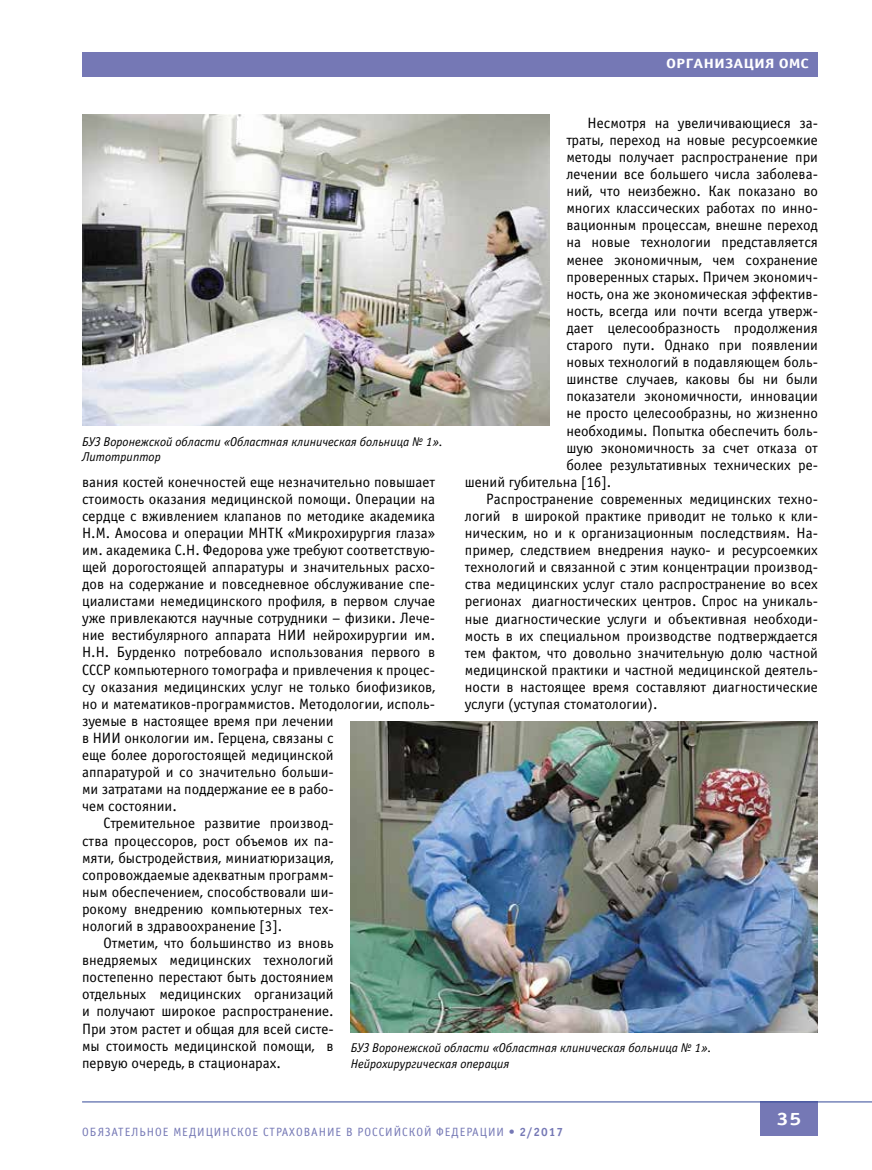
<style>
.page{position:relative;width:872px;height:1170px;background:#fff}
.page>*{position:absolute;margin:0;border:0;box-sizing:border-box;transform-origin:0 0}
.t1{font:700 18px "Officina Sans C";color:#fff;scale:1.25 1}
.t2{font:15px "Officina Sans C";color:#000}
.t3{font:700 13.5px "Officina Sans C";color:#fff;scale:1.25 1}
.t4{font:italic 12.75px/15.3px "Officina Sans C";color:#000}
.t5{font:12px "Officina Sans C";letter-spacing:.08em;color:#7578b5}
.s1{font-weight:700}
</style>
<div class="page">
<div style="left:82px;top:53px;width:736px;height:24px;background:#7578b5"></div>
<div style="left:760px;top:1101px;width:58px;height:34px;background:#7578b5"></div>
<hr style="left:82px;top:1101px;width:790px;height:1px;background:#334897">
<img style="left:82px;top:115px;width:467px;height:310px">
<img style="left:351px;top:721px;width:467px;height:311px">
<p class="t3" style="left:666px;top:56px;width:116px">ОРГАНИЗАЦИЯ ОМС</p>
<p class="t2" style="left:587px;top:115px;width:232px">Несмотря на увеличивающиеся за-</p>
<p class="t2" style="left:566px;top:132px;width:253px">траты, переход на новые ресурсоемкие</p>
<p class="t2" style="left:566px;top:149px;width:253px">методы получает распространение при</p>
<p class="t2" style="left:566px;top:166px;width:253px">лечении все большего числа заболева-</p>
<p class="t2" style="left:566px;top:183px;width:253px">ний, что неизбежно. Как показано во</p>
<p class="t2" style="left:566px;top:200px;width:253px">многих классических работах по инно-</p>
<p class="t2" style="left:566px;top:217px;width:253px">вационным процессам, внешне переход</p>
<p class="t2" style="left:566px;top:234px;width:253px">на новые технологии представляется</p>
<p class="t2" style="left:566px;top:251px;width:253px">менее экономичным, чем сохранение</p>
<p class="t2" style="left:566px;top:268px;width:253px">проверенных старых. Причем экономич-</p>
<p class="t2" style="left:566px;top:285px;width:253px">ность, она же экономическая эффектив-</p>
<p class="t2" style="left:566px;top:302px;width:253px">ность, всегда или почти всегда утверж-</p>
<p class="t2" style="left:566px;top:320px;width:253px">дает целесообразность продолжения</p>
<p class="t2" style="left:566px;top:337px;width:253px">старого пути. Однако при появлении</p>
<p class="t2" style="left:566px;top:354px;width:253px">новых технологий в подавляющем боль-</p>
<p class="t2" style="left:566px;top:371px;width:253px">шинстве случаев, каковы бы ни были</p>
<p class="t2" style="left:566px;top:388px;width:253px">показатели экономичности, инновации</p>
<p class="t2" style="left:566px;top:405px;width:253px">не просто целесообразны, но жизненно</p>
<p class="t2" style="left:566px;top:422px;width:253px">необходимы. Попытка обеспечить боль-</p>
<p class="t2" style="left:566px;top:439px;width:253px">шую экономичность за счет отказа от</p>
<p class="t2" style="left:566px;top:456px;width:253px">более результативных технических ре-</p>
<p class="t2" style="left:465px;top:473px;width:148px">шений губительна [16].</p>
<p class="t2" style="left:486px;top:490px;width:333px">Распространение современных медицинских техно-</p>
<p class="t2" style="left:465px;top:507px;width:354px">логий в широкой практике приводит не только к кли-</p>
<p class="t2" style="left:465px;top:525px;width:354px">ническим, но и к организационным последствиям. На-</p>
<p class="t2" style="left:465px;top:542px;width:354px">пример, следствием внедрения науко- и ресурсоемких</p>
<p class="t2" style="left:465px;top:559px;width:354px">технологий и связанной с этим концентрации производ-</p>
<p class="t2" style="left:465px;top:576px;width:354px">ства медицинских услуг стало распространение во всех</p>
<p class="t2" style="left:465px;top:593px;width:354px">регионах диагностических центров. Спрос на уникаль-</p>
<p class="t2" style="left:465px;top:610px;width:354px">ные диагностические услуги и объективная необходи-</p>
<p class="t2" style="left:465px;top:627px;width:354px">мость в их специальном производстве подтверждается</p>
<p class="t2" style="left:465px;top:644px;width:354px">тем фактом, что довольно значительную долю частной</p>
<p class="t2" style="left:465px;top:661px;width:354px">медицинской практики и частной медицинской деятель-</p>
<p class="t2" style="left:465px;top:678px;width:354px">ности в настоящее время составляют диагностические</p>
<p class="t2" style="left:465px;top:695px;width:194px">услуги (уступая стоматологии).</p>
<p class="t4" style="left:82px;top:434px;width:362px">БУЗ Воронежской области «Областная клиническая больница № 1».<br>Литотриптор</p>
<p class="t2" style="left:82px;top:473px;width:354px">вания костей конечностей еще незначительно повышает</p>
<p class="t2" style="left:82px;top:490px;width:354px">стоимость оказания медицинской помощи. Операции на</p>
<p class="t2" style="left:82px;top:507px;width:354px">сердце с вживлением клапанов по методике академика</p>
<p class="t2" style="left:82px;top:524px;width:354px">Н.М. Амосова и операции МНТК «Микрохирургия глаза»</p>
<p class="t2" style="left:82px;top:541px;width:354px">им. академика С.Н. Федорова уже требуют соответствую-</p>
<p class="t2" style="left:82px;top:558px;width:354px">щей дорогостоящей аппаратуры и значительных расхо-</p>
<p class="t2" style="left:82px;top:576px;width:354px">дов на содержание и повседневное обслуживание спе-</p>
<p class="t2" style="left:82px;top:593px;width:354px">циалистами немедицинского профиля, в первом случае</p>
<p class="t2" style="left:82px;top:610px;width:354px">уже привлекаются научные сотрудники – физики. Лече-</p>
<p class="t2" style="left:82px;top:627px;width:354px">ние вестибулярного аппарата НИИ нейрохирургии им.</p>
<p class="t2" style="left:82px;top:644px;width:354px">Н.Н. Бурденко потребовало использования первого в</p>
<p class="t2" style="left:82px;top:661px;width:354px">СССР компьютерного томографа и привлечения к процес-</p>
<p class="t2" style="left:82px;top:678px;width:354px">су оказания медицинских услуг не только биофизиков,</p>
<p class="t2" style="left:82px;top:695px;width:354px">но и математиков-программистов. Методологии, исполь-</p>
<p class="t2" style="left:82px;top:712px;width:253px">зуемые в настоящее время при лечении</p>
<p class="t2" style="left:82px;top:729px;width:253px">в НИИ онкологии им. Герцена, связаны с</p>
<p class="t2" style="left:82px;top:746px;width:253px">еще более дорогостоящей медицинской</p>
<p class="t2" style="left:82px;top:763px;width:253px">аппаратурой и со значительно больши-</p>
<p class="t2" style="left:82px;top:781px;width:253px">ми затратами на поддержание ее в рабо-</p>
<p class="t2" style="left:82px;top:798px;width:96px">чем состоянии.</p>
<p class="t2" style="left:103px;top:815px;width:232px">Стремительное развитие производ-</p>
<p class="t2" style="left:82px;top:832px;width:253px">ства процессоров, рост объемов их па-</p>
<p class="t2" style="left:82px;top:849px;width:253px">мяти, быстродействия, миниатюризация,</p>
<p class="t2" style="left:82px;top:866px;width:253px">сопровождаемые адекватным программ-</p>
<p class="t2" style="left:82px;top:883px;width:253px">ным обеспечением, способствовали ши-</p>
<p class="t2" style="left:82px;top:900px;width:253px">рокому внедрению компьютерных тех-</p>
<p class="t2" style="left:82px;top:917px;width:202px">нологий в здравоохранение [3].</p>
<p class="t2" style="left:103px;top:934px;width:232px">Отметим, что большинство из вновь</p>
<p class="t2" style="left:82px;top:951px;width:253px">внедряемых медицинских технологий</p>
<p class="t2" style="left:82px;top:968px;width:253px">постепенно перестают быть достоянием</p>
<p class="t2" style="left:82px;top:986px;width:253px">отдельных медицинских организаций</p>
<p class="t2" style="left:82px;top:1003px;width:253px">и получают широкое распространение.</p>
<p class="t2" style="left:82px;top:1020px;width:253px">При этом растет и общая для всей систе-</p>
<p class="t2" style="left:82px;top:1037px;width:253px">мы стоимость медицинской помощи, в</p>
<p class="t2" style="left:82px;top:1054px;width:200px">первую очередь, в стационарах.</p>
<p class="t4" style="left:351px;top:1040px;width:362px">БУЗ Воронежской области «Областная клиническая больница № 1».<br>Нейрохирургическая операция</p>
<p class="t5" style="left:82px;top:1124px;width:482px">ОБЯЗАТЕЛЬНОЕ МЕДИЦИНСКОЕ СТРАХОВАНИЕ В РОССИЙСКОЙ ФЕДЕРАЦИИ • <span class="s1">2/2017</span></p>
<p class="t1" style="left:776px;top:1108px;width:21px">35</p>
</div>
